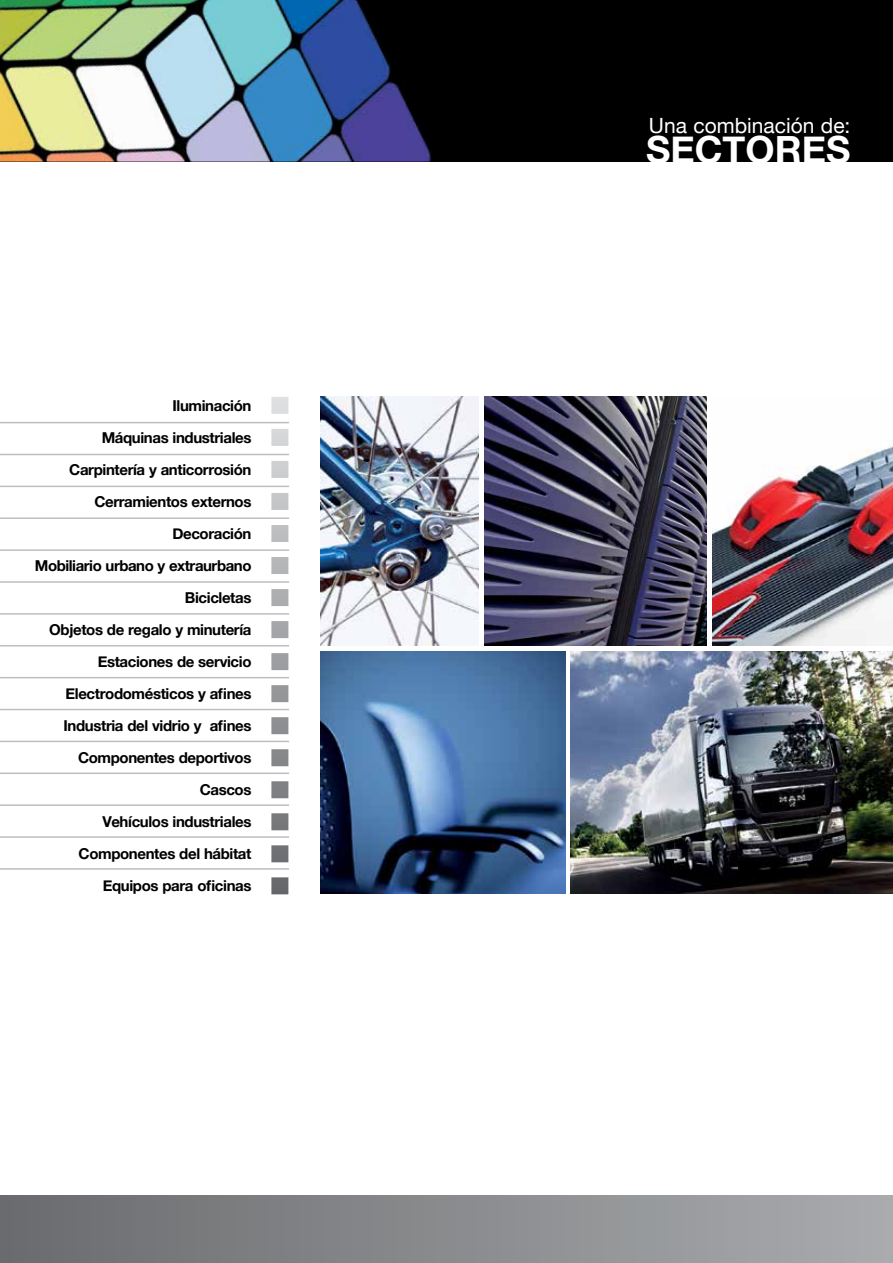
<style>
.page{position:relative;width:893px;height:1263px;background:#fff}
.page>*{position:absolute;margin:0;border:0;box-sizing:border-box;transform-origin:0 0}
.t1{font:700 37.5px "Helvetica Neue";color:#fff}
.t2{font:21px "Helvetica Neue";color:#fff}
.t3{font:700 15px/32px "Helvetica Neue";letter-spacing:-.025em;color:#000;text-align:right}
</style>
<div class="page">
<div style="left:0;top:1195px;width:893px;height:68px;background:linear-gradient(to right,#6a6b6e,#a9abae)"></div>
<div style="left:0;top:0;width:893px;height:162px;background:#000"></div>
<img style="left:0;top:0;width:432px;height:162px">
<img style="left:321px;top:652px;width:244px;height:241px">
<img style="left:571px;top:652px;width:322px;height:241px">
<img style="left:713px;top:446px;width:180px;height:199px">
<hr style="left:0;top:422px;width:289px;height:1px;background:#bcbec0">
<hr style="left:0;top:454px;width:289px;height:1px;background:#bcbec0">
<hr style="left:0;top:486px;width:289px;height:1px;background:#bcbec0">
<hr style="left:0;top:517px;width:289px;height:2px;background:#bcbec0">
<hr style="left:0;top:549px;width:289px;height:2px;background:#bcbec0">
<hr style="left:0;top:581px;width:289px;height:2px;background:#bcbec0">
<hr style="left:0;top:613px;width:289px;height:2px;background:#bcbec0">
<hr style="left:0;top:645px;width:289px;height:1px;background:#bcbec0">
<hr style="left:0;top:677px;width:289px;height:1px;background:#bcbec0">
<hr style="left:0;top:709px;width:289px;height:1px;background:#bcbec0">
<hr style="left:0;top:741px;width:289px;height:1px;background:#bcbec0">
<hr style="left:0;top:772px;width:289px;height:2px;background:#bcbec0">
<img style="left:321px;top:397px;width:157px;height:248px">
<img style="left:484px;top:397px;width:223px;height:248px">
<hr style="left:0;top:836px;width:289px;height:2px;background:#bcbec0">
<hr style="left:0;top:868px;width:289px;height:2px;background:#bcbec0">
<hr style="left:0;top:804px;width:289px;height:2px;background:#bcbec0">
<svg style="left:271px;top:397px;width:17px;height:497px"></svg>
<p class="t3" style="left:35px;top:390px;width:218px">Iluminación<br>Máquinas industriales<br>Carpintería y anticorrosión<br>Cerramientos externos<br>Decoración<br>Mobiliario urbano y extraurbano<br>Bicicletas<br>Objetos de regalo y minutería<br>Estaciones de servicio<br>Electrodomésticos y afines<br>Industria del vidrio y afines<br>Componentes deportivos<br>Cascos<br>Vehículos industriales<br>Componentes del hábitat<br>Equipos para oficinas</p>
<h2 class="t2" style="left:649px;top:110px;width:203px">Una combinación de:</h2>
<h1 class="t1" style="left:646px;top:120px;width:206px">SECTORES</h1>
</div>
